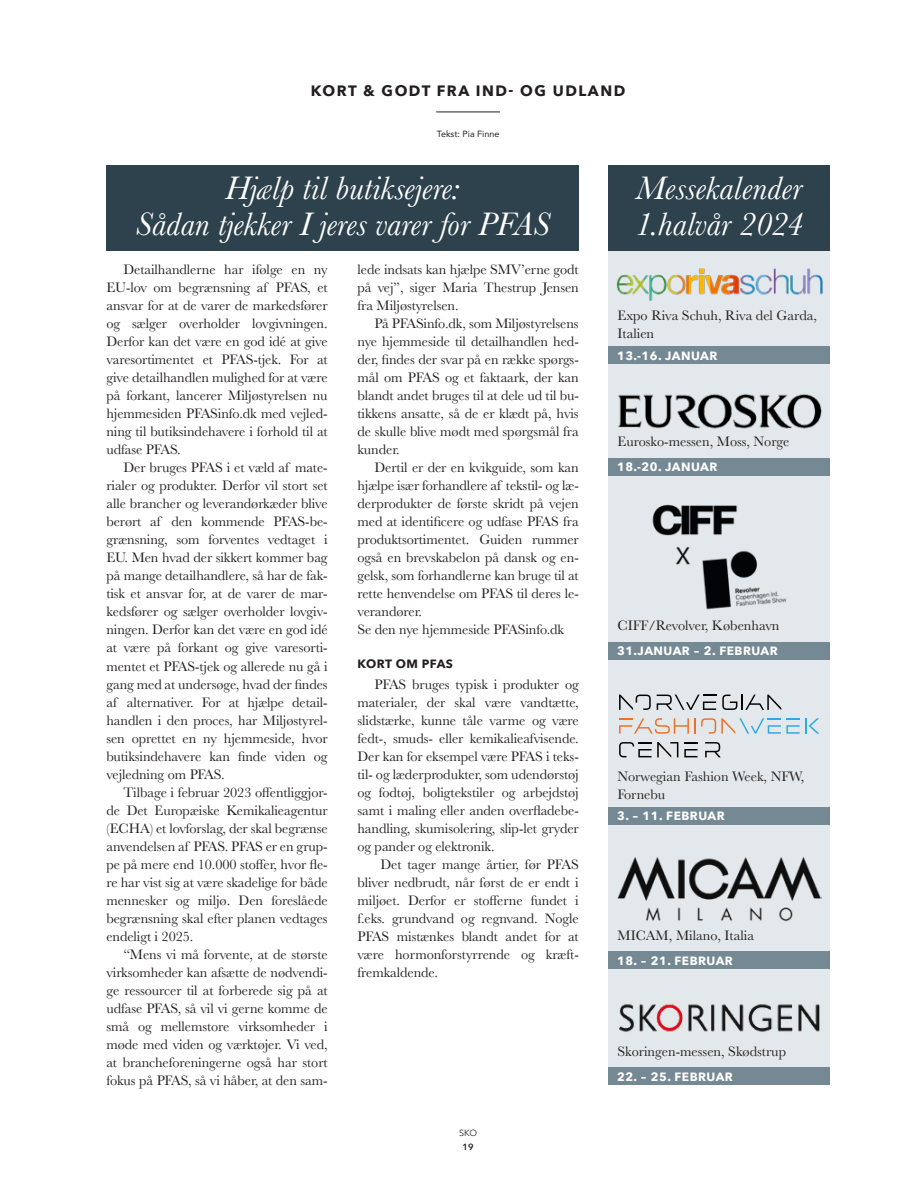
<style>
.page{position:relative;width:915px;height:1191px;background:#fff}
.page>*{position:absolute;margin:0;border:0;box-sizing:border-box;transform-origin:0 0}
._03_Overskrift{font:italic 33.75px "Baskerville";letter-spacing:.005em;color:#fff}
.t1{font:700 15px "Avenir Next";letter-spacing:.1em;color:#231f20}
._05_Brødtekst{font:14.25px/18px "Baskerville";letter-spacing:-.005em;color:#231f20;text-align:justify}
._07_Mellemrubrik{font:700 12px "Avenir Next";letter-spacing:.04em;color:#fff}
._07_Mellemrubrik-2{font:700 12px "Avenir Next";letter-spacing:.04em;color:#231f20}
._02_Byline{font:9px "Avenir";color:#231f20}
.t2{font:9px "Avenir Next";color:#231f20}
.t3{font:600 9px "Avenir Next";color:#231f20}
</style>
<div class="page">
<div style="left:608px;top:250px;width:221px;height:834px;background:#e2e8eb"></div>
<hr style="left:436px;top:112px;width:64px;height:1px;background:#231f20">
<div style="left:106px;top:166px;width:472px;height:85px;background:#2d424d"></div>
<div style="left:608px;top:166px;width:221px;height:85px;background:#2d424d"></div>
<img style="left:652px;top:504px;width:135px;height:106px">
<div style="left:608px;top:642px;width:221px;height:17px;background:#758994"></div>
<div style="left:608px;top:347px;width:221px;height:17px;background:#758994"></div>
<img style="left:616px;top:268px;width:207px;height:33px">
<div style="left:608px;top:807px;width:221px;height:17px;background:#758994"></div>
<svg style="left:656px;top:694px;width:59px;height:16px"></svg>
<svg style="left:619px;top:694px;width:31px;height:16px"></svg>
<svg style="left:722px;top:694px;width:59px;height:16px"></svg>
<svg style="left:619px;top:718px;width:69px;height:15px"></svg>
<svg style="left:694px;top:718px;width:86px;height:16px"></svg>
<svg style="left:786px;top:718px;width:33px;height:15px"></svg>
<svg style="left:657px;top:742px;width:21px;height:15px"></svg>
<svg style="left:619px;top:742px;width:32px;height:15px"></svg>
<svg style="left:684px;top:749px;width:13px;height:8px"></svg>
<svg style="left:684px;top:742px;width:13px;height:1px"></svg>
<svg style="left:705px;top:742px;width:15px;height:15px"></svg>
<div style="left:608px;top:458px;width:221px;height:17px;background:#758994"></div>
<img style="left:618px;top:394px;width:204px;height:35px">
<div style="left:608px;top:1067px;width:221px;height:17px;background:#758994"></div>
<img style="left:619px;top:1004px;width:201px;height:28px">
<div style="left:608px;top:951px;width:221px;height:17px;background:#758994"></div>
<img style="left:617px;top:856px;width:204px;height:65px">
<p class="t1" style="left:311px;top:78px;width:316px">KORT &amp; GODT FRA IND- OG UDLAND</p>
<p class="_02_Byline" style="left:436px;top:126px;width:64px">Tekst: Pia Finne</p>
<p class="_03_Overskrift" style="left:225px;top:165px;width:236px">Hjælp til butiksejere:</p>
<p class="_03_Overskrift" style="left:136px;top:201px;width:415px">Sådan tjekker I jeres varer for PFAS</p>
<p class="_05_Brødtekst" style="left:106px;top:261px;width:223px;text-indent:17px">Detailhandlerne har ifølge en ny EU-lov om begrænsning af PFAS, et ansvar for at de varer de markedsfører og sælger overholder lovgivningen.<br>Derfor kan det være en god idé at give varesortimentet et PFAS-tjek. For at give detailhandlen mulighed for at være på forkant, lancerer Miljøstyrelsen nu hjemmesiden PFASinfo.dk med vejled&shy;ning til butiksindehavere i forhold til at udfase PFAS.</p>
<p class="_05_Brødtekst" style="left:106px;top:459px;width:223px;text-indent:17px">Der bruges PFAS i et væld af mate&shy;rialer og produkter. Derfor vil stort set alle brancher og leverandørkæder blive berørt af den kommende PFAS-be&shy;grænsning, som forventes vedtaget i EU. Men hvad der sikkert kommer bag på mange detailhandlere, så har de fak&shy;tisk et ansvar for, at de varer de mar&shy;kedsfører og sælger overholder lovgiv&shy;ningen. Derfor kan det være en god idé at være på forkant og give varesorti&shy;mentet et PFAS-tjek og allerede nu gå i gang med at undersøge, hvad der findes af alternativer. For at hjælpe detail&shy;handlen i den proces, har Miljøstyrel&shy;sen oprettet en ny hjemmeside, hvor butiksindehavere kan finde viden og vejledning om PFAS.</p>
<p class="_05_Brødtekst" style="left:106px;top:783px;width:223px;text-indent:17px">Tilbage i februar 2023 offentliggjor&shy;de Det Europæiske Kemikalieagentur (ECHA) et lovforslag, der skal begrænse anvendelsen af PFAS. PFAS er en grup&shy;pe på mere end 10.000 stoffer, hvor fle&shy;re har vist sig at være skadelige for både mennesker og miljø. Den foreslåede begrænsning skal efter planen vedtages endeligt i 2025.</p>
<p class="_05_Brødtekst" style="left:106px;top:945px;width:223px;text-indent:17px">“Mens vi må forvente, at de største virksomheder kan afsætte de nødvendi&shy;ge ressourcer til at forberede sig på at udfase PFAS, så vil vi gerne komme de små og mellemstore virksomheder i møde med viden og værktøjer. Vi ved, at brancheforeningerne også har stort fokus på PFAS, så vi håber, at den sam-</p>
<p class="_05_Brødtekst" style="left:357px;top:261px;width:223px">lede indsats kan hjælpe SMV’erne godt på vej”, siger Maria Thestrup Jensen fra Miljøstyrelsen.</p>
<p class="_05_Brødtekst" style="left:357px;top:315px;width:223px;text-indent:17px">På PFASinfo.dk, som Miljøstyrelsens nye hjemmeside til detailhandlen hed&shy;der, findes der svar på en række spørgs&shy;mål om PFAS og et faktaark, der kan blandt andet bruges til at dele ud til bu&shy;tikkens ansatte, så de er klædt på, hvis de skulle blive mødt med spørgsmål fra kunder.</p>
<p class="_05_Brødtekst" style="left:357px;top:459px;width:223px;text-indent:17px">Dertil er der en kvikguide, som kan hjælpe især forhandlere af tekstil- og læ&shy;derprodukter de første skridt på vejen med at identificere og udfase PFAS fra produktsortimentet. Guiden rummer også en brevskabelon på dansk og en&shy;gelsk, som forhandlerne kan bruge til at rette henvendelse om PFAS til deres le&shy;verandører.</p>
<p class="_05_Brødtekst" style="left:357px;top:621px;width:208px">Se den nye hjemmeside PFASinfo.dk</p>
<p class="_07_Mellemrubrik-2" style="left:357px;top:653px;width:97px">KORT OM PFAS</p>
<p class="_05_Brødtekst" style="left:357px;top:675px;width:223px;text-indent:17px">PFAS bruges typisk i produkter og materialer, der skal være vandtætte, slidstærke, kunne tåle varme og være fedt-, smuds- eller kemikalieafvisende.<br>Der kan for eksempel være PFAS i teks&shy;til- og læderprodukter, som udendørstøj og fodtøj, boligtekstiler og arbejdstøj samt i maling eller anden overfladebe&shy;handling, skumisolering, slip-let gryder og pander og elektronik.</p>
<p class="_05_Brødtekst" style="left:357px;top:855px;width:223px;text-indent:23px">Det tager mange årtier, før PFAS bliver nedbrudt, når først de er endt i miljøet. Derfor er stofferne fundet i f.eks. grundvand og regnvand. Nogle PFAS mistænkes blandt andet for at være hormonforstyrrende og kræft&shy;fremkaldende.</p>
<p class="t2" style="left:459px;top:1125px;width:20px">SKO</p>
<p class="t3" style="left:462px;top:1138px;width:12px">19</p>
<p class="_03_Overskrift" style="left:636px;top:165px;width:167px">Messekalender</p>
<p class="_03_Overskrift" style="left:635px;top:201px;width:169px">1.halvår 2024</p>
<p class="_05_Brødtekst" style="left:617px;top:306px;width:201px">Expo Riva Schuh, Riva del Garda,<br>Italien</p>
<p class="_07_Mellemrubrik" style="left:617px;top:345px;width:102px">13.-16. JANUAR</p>
<p class="_05_Brødtekst" style="left:617px;top:433px;width:173px">Eurosko-messen, Moss, Norge</p>
<p class="_07_Mellemrubrik" style="left:617px;top:456px;width:102px">18.-20. JANUAR</p>
<p class="_05_Brødtekst" style="left:617px;top:617px;width:163px">CIFF/Revolver, København</p>
<p class="_07_Mellemrubrik" style="left:617px;top:640px;width:162px">31.JANUAR - 2. FEBRUAR</p>
<p class="_05_Brødtekst" style="left:617px;top:767px;width:188px">Norwegian Fashion Week, NFW,<br>Fornebu</p>
<p class="_07_Mellemrubrik" style="left:617px;top:806px;width:109px">3. - 11. FEBRUAR</p>
<p class="_05_Brødtekst" style="left:617px;top:926px;width:138px">MICAM, Milano, Italia</p>
<p class="_07_Mellemrubrik" style="left:617px;top:950px;width:117px">18. - 21. FEBRUAR</p>
<p class="_05_Brødtekst" style="left:617px;top:1042px;width:170px">Skoringen-messen, Skødstrup</p>
<p class="_07_Mellemrubrik" style="left:617px;top:1066px;width:117px">22. - 25. FEBRUAR</p>
</div>
